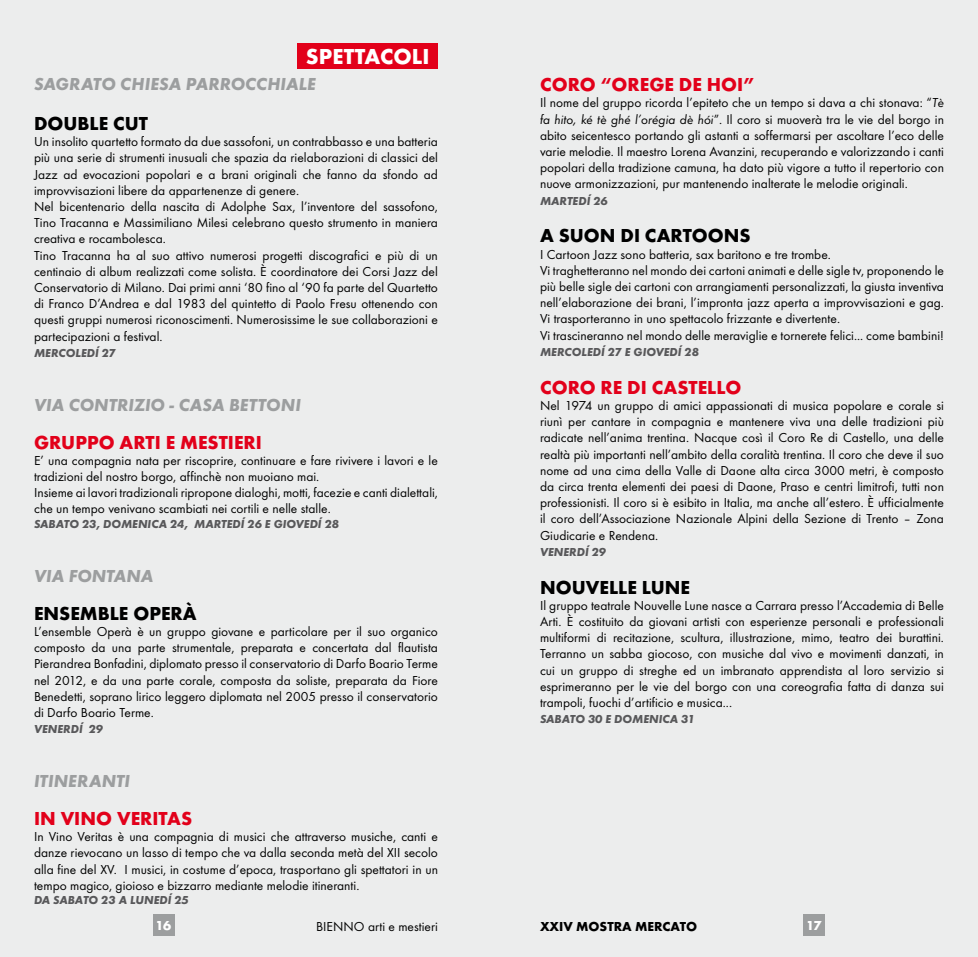
<style>
.page{position:relative;width:978px;height:957px;background:#eceded}
.page>*{position:absolute;margin:0;border:0;box-sizing:border-box;transform-origin:0 0}
.t1{font:700 22.5px "Futura T";letter-spacing:.005em;color:#fff}
.t2{font:700 19.5px "Futura T";color:#e2001a}
.t3{font:700 19.5px "Futura T";color:#000}
.t4{font:italic 700 18px "Futura T";letter-spacing:.005em;color:#9c9e9f}
.t5{font:13.5px/16.2px "Futura T";color:#000;text-align:justify}
.t6{font:700 13.5px "Futura T";color:#000}
.t7{font:700 13.5px "Futura T";color:#fff}
.t8{font:italic 700 12px "Futura T";color:#58585a}
.s1{font-style:italic}
</style>
<div class="page">
<div style="left:298px;top:44px;width:140px;height:25px;background:#e2001a"></div>
<div style="left:803px;top:914px;width:22px;height:21px;background:#9c9e9f"></div>
<div style="left:153px;top:914px;width:21px;height:21px;background:#9c9e9f"></div>
<h1 class="t1" style="left:306px;top:43px;width:125px">SPETTACOLI</h1>
<h3 class="t4" style="left:34px;top:74px;width:283px">SAGRATO CHIESA PARROCCHIALE</h3>
<h2 class="t3" style="left:34px;top:112px;width:115px">DOUBLE CUT</h2>
<p class="t5" style="left:34px;top:133px;width:405px;text-align:left">Un insolito quartetto formato da due sassofoni, un contrabbasso e una batteria più una serie di strumenti inusuali che spazia da rielaborazioni di classici del Jazz ad evocazioni popolari e a brani originali che fanno da sfondo ad improvvisazioni libere da appartenenze di genere.<br>Nel bicentenario della nascita di Adolphe Sax, l’inventore del sassofono, Tino Tracanna e Massimiliano Milesi celebrano questo strumento in maniera creativa e rocambolesca.<br>Tino Tracanna ha al suo attivo numerosi progetti discografici e più di un centinaio di album realizzati come solista. È coordinatore dei Corsi Jazz del Conservatorio di Milano. Dai primi anni ‘80 fino al ‘90 fa parte del Quartetto di Franco D’Andrea e dal 1983 del quintetto di Paolo Fresu ottenendo con questi gruppi numerosi riconoscimenti. Numerosissime le sue collaborazioni e partecipazioni a festival.</p>
<p class="t8" style="left:34px;top:346px;width:83px">MERCOLEDÍ 27</p>
<h3 class="t4" style="left:34px;top:394px;width:268px">VIA CONTRIZIO - CASA BETTONI</h3>
<h2 class="t2" style="left:34px;top:431px;width:229px">GRUPPO ARTI E MESTIERI</h2>
<p class="t5" style="left:34px;top:452px;width:405px;text-align:left">E’ una compagnia nata per riscoprire, continuare e fare rivivere i lavori e le tradizioni del nostro borgo, affinchè non muoiano mai.<br>Insieme ai lavori tradizionali ripropone dialoghi, motti, facezie e canti dialettali, che un tempo venivano scambiati nei cortili e nelle stalle.</p>
<p class="t8" style="left:34px;top:517px;width:307px">SABATO 23, DOMENICA 24, MARTEDÍ 26 E GIOVEDÍ 28</p>
<h3 class="t4" style="left:34px;top:565px;width:121px">VIA FONTANA</h3>
<h2 class="t3" style="left:34px;top:602px;width:164px">ENSEMBLE OPERÀ</h2>
<p class="t5" style="left:34px;top:623px;width:405px">L’ensemble Operà è un gruppo giovane e particolare per il suo organico composto da una parte strumentale, preparata e concertata dal flautista Pierandrea Bonfadini, diplomato presso il conservatorio di Darfo Boario Terme nel 2012, e da una parte corale, composta da soliste, preparata da Fiore Benedetti, soprano lirico leggero diplomata nel 2005 presso il conservatorio di Darfo Boario Terme.</p>
<p class="t8" style="left:34px;top:722px;width:71px">VENERDÍ 29</p>
<h3 class="t4" style="left:34px;top:770px;width:98px">ITINERANTI</h3>
<h2 class="t2" style="left:34px;top:807px;width:160px">IN VINO VERITAS</h2>
<p class="t5" style="left:34px;top:828px;width:405px">In Vino Veritas è una compagnia di musici che attraverso musiche, canti e danze rievocano un lasso di tempo che va dalla seconda metà del XII secolo alla fine del XV. I musici, in costume d’epoca, trasportano gli spettatori in un tempo magico, gioioso e bizzarro mediante melodie itineranti.</p>
<p class="t8" style="left:34px;top:893px;width:156px">DA SABATO 23 A LUNEDÍ 25</p>
<h2 class="t2" style="left:540px;top:73px;width:216px">CORO “OREGE DE HOI”</h2>
<p class="t5" style="left:540px;top:95px;width:405px">Il nome del gruppo ricorda l’epiteto che un tempo si dava a chi stonava: “<span class="s1">Tè fa hito, ké tè ghé l’orégia dè hói</span>”. Il coro si muoverà tra le vie del borgo in abito seicentesco portando gli astanti a soffermarsi per ascoltare l’eco delle varie melodie. Il maestro Lorena Avanzini, recuperando e valorizzando i canti popolari della tradizione camuna, ha dato più vigore a tutto il repertorio con nuove armonizzazioni, pur mantenendo inalterate le melodie originali.</p>
<p class="t8" style="left:540px;top:194px;width:69px">MARTEDÍ 26</p>
<h2 class="t3" style="left:540px;top:224px;width:212px">A SUON DI CARTOONS</h2>
<p class="t5" style="left:540px;top:246px;width:405px;text-align:left">I Cartoon Jazz sono batteria, sax baritono e tre trombe.<br>Vi traghetteranno nel mondo dei cartoni animati e delle sigle tv, proponendo le più belle sigle dei cartoni con arrangiamenti personalizzati, la giusta inventiva nell’elaborazione dei brani, l’impronta jazz aperta a improvvisazioni e gag.<br>Vi trasporteranno in uno spettacolo frizzante e divertente.<br>Vi trascineranno nel mondo delle meraviglie e tornerete felici... come bambini!</p>
<p class="t8" style="left:540px;top:345px;width:160px">MERCOLEDÍ 27 E GIOVEDÍ 28</p>
<h2 class="t2" style="left:540px;top:376px;width:203px">CORO RE DI CASTELLO</h2>
<p class="t5" style="left:540px;top:397px;width:405px">Nel 1974 un gruppo di amici appassionati di musica popolare e corale si riunì per cantare in compagnia e mantenere viva una delle tradizioni più radicate nell’anima trentina. Nacque così il Coro Re di Castello, una delle realtà più importanti nell’ambito della coralità trentina. Il coro che deve il suo nome ad una cima della Valle di Daone alta circa 3000 metri, è composto da circa trenta elementi dei paesi di Daone, Praso e centri limitrofi, tutti non professionisti. Il coro si è esibito in Italia, ma anche all’estero. È ufficialmente il coro dell’Associazione Nazionale Alpini della Sezione di Trento – Zona Giudicarie e Rendena.</p>
<p class="t8" style="left:540px;top:545px;width:68px">VENERDÍ 29</p>
<h2 class="t3" style="left:540px;top:575px;width:151px">NOUVELLE LUNE</h2>
<p class="t5" style="left:540px;top:597px;width:405px">Il gruppo teatrale Nouvelle Lune nasce a Carrara presso l’Accademia di Belle Arti. È costituito da giovani artisti con esperienze personali e professionali multiformi di recitazione, scultura, illustrazione, mimo, teatro dei burattini.<br>Terranno un sabba giocoso, con musiche dal vivo e movimenti danzati, in cui un gruppo di streghe ed un imbranato apprendista al loro servizio si esprimeranno per le vie del borgo con una coreografia fatta di danza sui trampoli, fuochi d’artificio e musica...</p>
<p class="t8" style="left:540px;top:712px;width:156px">SABATO 30 E DOMENICA 31</p>
<p class="t7" style="left:156px;top:917px;width:17px">16</p>
<p class="t5" style="left:316px;top:918px;width:123px">BIENNO arti e mestieri</p>
<p class="t6" style="left:540px;top:918px;width:159px">XXIV MOSTRA MERCATO</p>
<p class="t7" style="left:806px;top:917px;width:17px">17</p>
</div>
